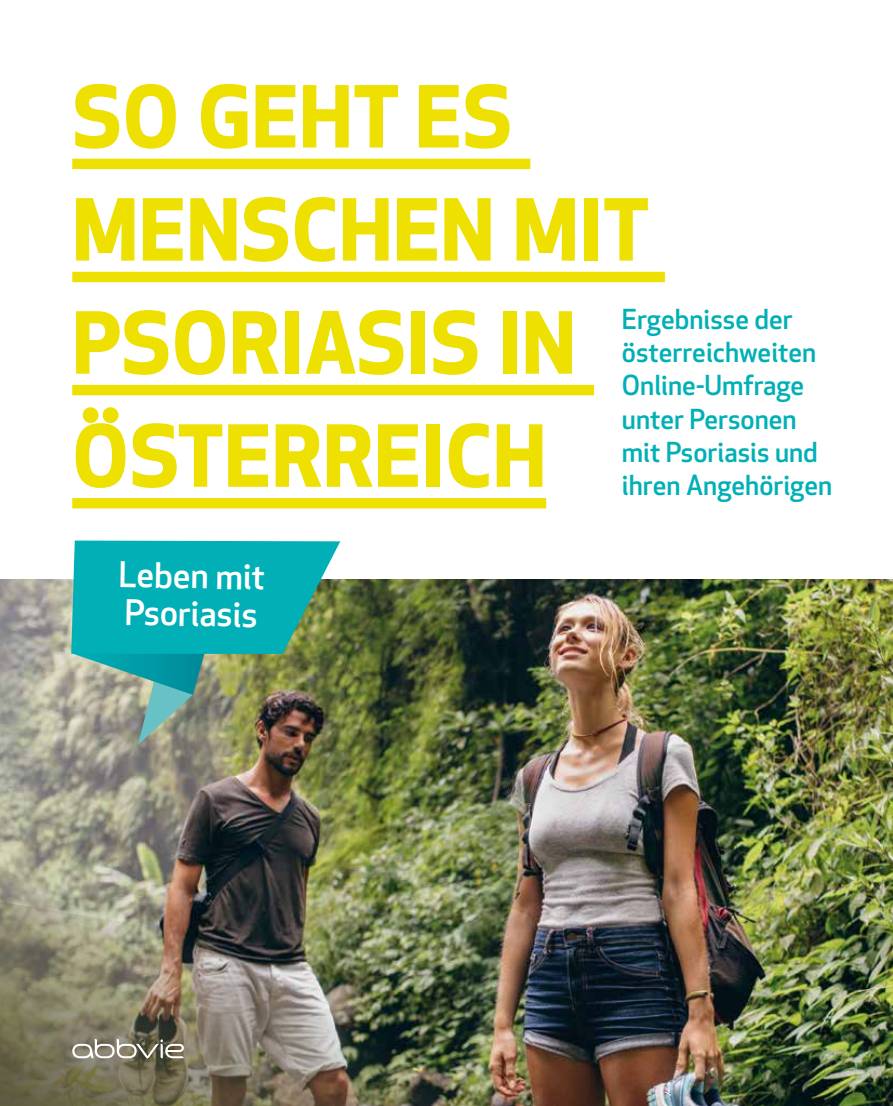
<style>
.page{position:relative;width:893px;height:1106px;background:#fff}
.page>*{position:absolute;margin:0;border:0;box-sizing:border-box;transform-origin:0 0}
.t1{font:700 83.25px/113.1px "Apex New";letter-spacing:.01em;color:#eee000}
.t2{font:500 34.5px/37.5px "Apex New";color:#fff}
.t3{font:500 27px/33.3px "Apex New";color:#00b0b6}
</style>
<div class="page">
<img style="left:0;top:579px;width:893px;height:310px">
<img style="left:0;top:889px;width:893px;height:217px">
<svg style="left:72px;top:1039px;width:112px;height:19px"></svg>
<div style="left:72px;top:159px;width:458px;height:10px;background:#eee000"></div>
<div style="left:72px;top:272px;width:593px;height:10px;background:#eee000"></div>
<div style="left:72px;top:385px;width:522px;height:10px;background:#eee000"></div>
<div style="left:72px;top:498px;width:474px;height:10px;background:#eee000"></div>
<img style="left:71px;top:540px;width:269px;height:205px">
<h1 class="t1" style="left:72px;top:57px;width:578px">SO GEHT ES<br>MENSCHEN MIT<br>PSORIASIS IN<br>ÖSTERREICH</h1>
<p class="t3" style="left:622px;top:302px;width:212px">Ergebnisse der österreichweiten<br>Online-Umfrage unter Personen mit Psoriasis und ihren Angehörigen</p>
<p class="t2" style="left:119px;top:555px;width:148px;rotate:1deg">Leben mit<br>Psoriasis</p>
</div>
